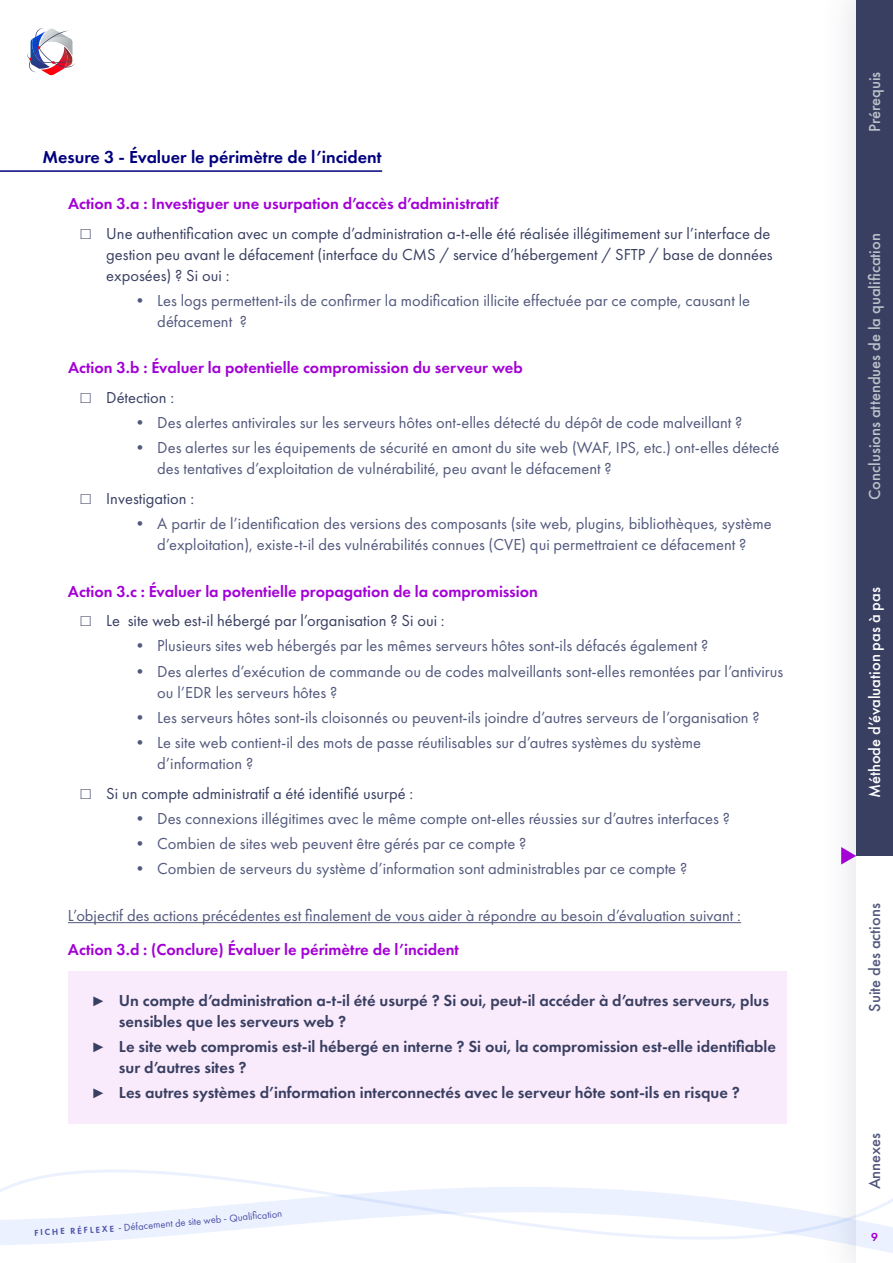
<style>
.page{position:relative;width:893px;height:1263px;background:#fff}
.page>*{position:absolute;margin:0;border:0;box-sizing:border-box;transform-origin:0 0}
.t1{font:600 18px "Futura PT";color:#02007d}
.t2{font:16.5px/21px "Futura PT";color:#53597d}
.t3{font:16.5px/21px "Futura PT";color:#393f61}
.t4{font:600 16.5px/21px "Futura PT";color:#393f61}
.t5{font:600 16.5px "Futura PT";color:#a300d6}
.t6{font:500 16.5px "Futura PT";color:#bbc2ca}
.t7{font:500 16.5px "Futura PT";color:#fff}
.t8{font:500 16.5px "Futura PT";color:#53597d}
.t9{font:600 12px "Futura PT";color:#a300d6}
.t10{font:10.5px "Futura PT";color:#4c50a6}
.t11{font:600 9px "Futura PT";color:#4c50a6}
.s1{font-family:"PT Mono"}
.s2{font-family:"PT Mono";font-weight:400}
.s3{font-weight:600;font-size:9px}
</style>
<div class="page">
<svg style="left:27px;top:28px;width:48px;height:47px"></svg>
<div style="left:817px;top:0;width:76px;height:1263px;background:#fafbfb"></div>
<div style="left:856px;top:0;width:37px;height:1263px;background:#fff"></div>
<svg style="left:48px;top:1157px;width:808px;height:18px"></svg>
<svg style="left:0;top:1175px;width:893px;height:78px"></svg>
<svg style="left:841px;top:847px;width:15px;height:17px"></svg>
<div style="left:856px;top:204px;width:37px;height:326px;background:#393f61"></div>
<div style="left:856px;top:530px;width:37px;height:326px;background:#393f61"></div>
<div style="left:856px;top:0;width:37px;height:204px;background:#393f61"></div>
<hr style="left:0;top:170px;width:382px;height:2px;background:#02007d">
<hr style="left:68px;top:922px;width:673px;height:1px;background:#53597d">
<div style="left:68px;top:972px;width:719px;height:80px;background:#f9eafc"></div>
<div style="left:68px;top:1018px;width:719px;height:80px;background:#f9eafc"></div>
<div style="left:68px;top:1064px;width:719px;height:59px;background:#f9eafc"></div>
<svg style="left:35px;top:1229px;width:15px;height:6px"></svg>
<p class="t1" style="left:43px;top:145px;width:341px">Mesure 3 - Évaluer le périmètre de l’incident</p>
<p class="t5" style="left:68px;top:193px;width:432px">Action 3.a : Investiguer une usurpation d’accès d’administratif</p>
<p class="t3" style="left:106px;top:222px;width:668px;text-indent:-26px"><span class="s1">□</span> Une authentification avec un compte d’administration a-t-elle été réalisée illégitimement sur l’interface de gestion peu avant le défacement (interface du CMS / service d’hébergement / SFTP / base de données exposées) ? Si oui :</p>
<p class="t2" style="left:157px;top:290px;width:594px;text-indent:-26px">• Les logs permettent-ils de confi rmer la modification illicite effectuée par ce compte, causant le défacement ?</p>
<p class="t5" style="left:68px;top:357px;width:456px">Action 3.b : Évaluer la potentielle compromission du serveur web</p>
<p class="t3" style="left:81px;top:387px;width:95px"><span class="s1">□</span> Détection :</p>
<p class="t2" style="left:132px;top:412px;width:612px">• Des alertes antivirales sur les serveurs hôtes ont-elles détecté du dépôt de code malveillant ?</p>
<p class="t2" style="left:157px;top:437px;width:623px;text-indent:-26px">• Des alertes sur les équipements de sécurité en amont du site web (WAF, IPS, etc.) ont-elles détecté des tentatives d’exploitation de vulnérabilité, peu avant le défacement ?</p>
<p class="t3" style="left:81px;top:488px;width:115px"><span class="s1">□</span> Investigation :</p>
<p class="t2" style="left:132px;top:513px;width:641px;text-align:center">• A partir de l’identification des versions des composants (site web, plugins, bibliothèques, système d’exploitation), existe-t-il des vulnérabilités connues (CVE) qui permettraient ce défacement ?</p>
<p class="t5" style="left:68px;top:581px;width:472px">Action 3.c : Évaluer la potentielle propagation de la compromission</p>
<p class="t3" style="left:81px;top:610px;width:365px"><span class="s1">□</span> Le site web est-il hébergé par l’organisation ? Si oui :</p>
<p class="t2" style="left:132px;top:635px;width:578px">• Plusieurs sites web hébergés par les mêmes serveurs hôtes sont-ils défacés également ?</p>
<p class="t2" style="left:157px;top:661px;width:627px;text-indent:-26px">• Des alertes d’exécution de commande ou de codes malveillants sont-elles remontées par l’antivirus ou l’EDR les serveurs hôtes ?</p>
<p class="t2" style="left:132px;top:707px;width:629px">• Les serveurs hôtes sont-ils cloisonnés ou peuvent-ils joindre d’autres serveurs de l’organisation ?</p>
<p class="t2" style="left:157px;top:732px;width:545px;text-indent:-26px">• Le site web contient-il des mots de passe réutilisables sur d’autres systèmes du système d’information ?</p>
<p class="t3" style="left:81px;top:783px;width:334px"><span class="s1">□</span> Si un compte administratif a été identifié usurpé :</p>
<p class="t2" style="left:132px;top:808px;width:600px">• Des connexions illégitimes avec le même compte ont-elles réussies sur d’autres interfaces ?</p>
<p class="t2" style="left:132px;top:833px;width:396px">• Combien de sites web peuvent être gérés par ce compte ?</p>
<p class="t2" style="left:132px;top:858px;width:557px">• Combien de serveurs du système d’information sont administrables par ce compte ?</p>
<p class="t2" style="left:68px;top:905px;width:675px">L’objectif des actions précédentes est fi nalement de vous aider à répondre au besoin d’évaluation suivant :</p>
<p class="t5" style="left:68px;top:939px;width:393px">Action 3.d : (Conclure) Évaluer le périmètre de l’incident</p>
<p class="t4" style="left:119px;top:989px;width:652px;text-indent:-26px"><span class="s2">►</span> Un compte d’administration a-t-il été usurpé ? Si oui, peut-il accéder à d’autres serveurs, plus sensibles que les serveurs web ?</p>
<p class="t4" style="left:119px;top:1035px;width:659px;text-indent:-26px"><span class="s2">►</span> Le site web compromis est-il hébergé en interne ? Si oui, la compromission est-elle identifiable sur d’autres sites ?</p>
<p class="t4" style="left:93px;top:1082px;width:648px"><span class="s2">►</span> Les autres systèmes d’information interconnectés avec le serveur hôte sont-ils en risque ?</p>
<p class="t11" style="left:52px;top:1226px;width:37px;rotate:-3deg">HE RÉF</p>
<p class="t10" style="left:89px;top:1223px;width:56px;rotate:-4deg"><span class="s3">LEXE</span> -Défa</p>
<p class="t10" style="left:143px;top:1219px;width:141px;rotate:-5deg">cement de site web - Qualifcation</p>
<p class="t6" style="left:865px;top:132px;width:62px;rotate:-90deg">Prérequis</p>
<p class="t6" style="left:865px;top:500px;width:268px;rotate:-90deg">Conclusions attendues de la qualification</p>
<p class="t7" style="left:865px;top:798px;width:212px;rotate:-90deg">Méthode d’évaluation pas à pas</p>
<p class="t8" style="left:865px;top:1012px;width:110px;rotate:-90deg">Suite des actions</p>
<p class="t8" style="left:865px;top:1189px;width:58px;rotate:-90deg">Annexes</p>
<p class="t9" style="left:871px;top:1229px;width:8px">9</p>
</div>
